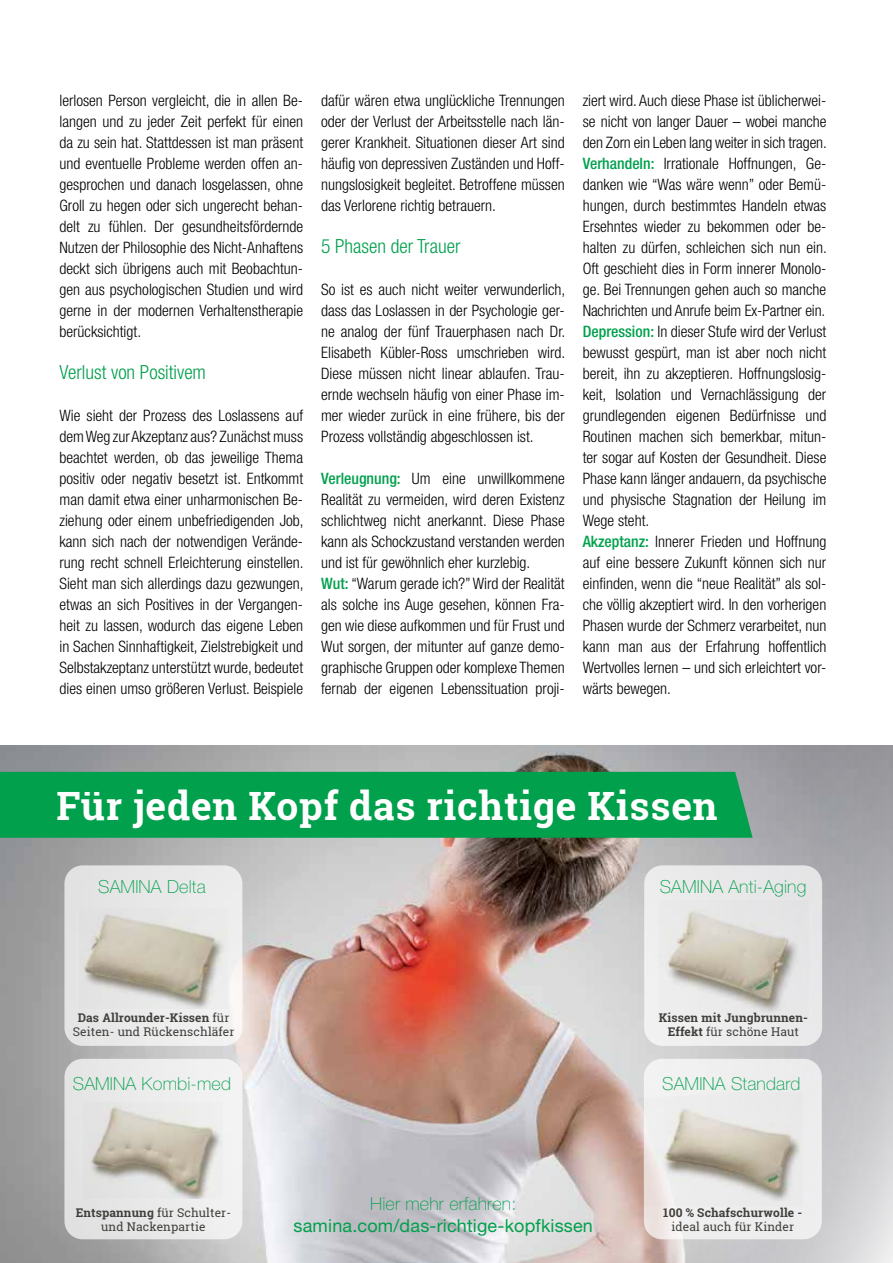
<style>
.page{position:relative;width:893px;height:1263px;background:#fff}
.page>*{position:absolute;margin:0;border:0;box-sizing:border-box;transform-origin:0 0}
.t1{font:700 39px "Roboto Slab";letter-spacing:.02em;color:#fff}
.t2{font:300 condensed 19.5px "Helvetica Neue";color:#00a04c}
.t3{font:100 18px "Helvetica Neue";letter-spacing:.01em;color:#00a04c}
.t4{font:18px "Helvetica Neue";letter-spacing:.01em;color:#00a04c}
.t5{font:300 condensed 15.75px/21px "Helvetica Neue";color:#000;text-align:justify}
.t6{font:12px/14.4px "Roboto Slab";letter-spacing:.01em;color:#403f3b;text-align:center}
.t7{font:700 12px/14.4px "Roboto Slab";letter-spacing:.01em;color:#403f3b;text-align:center}
.s1{font-weight:500;color:#00a04c}
.s2{font-weight:700}
.s3{font-weight:400}
</style>
<div class="page">
<img style="left:0;top:745px;width:893px;height:518px">
<div style="left:64px;top:1059px;width:178px;height:180px;background:#ebebeb;border-radius:18px"></div>
<div style="left:64px;top:865px;width:178px;height:181px;background:#e8e8e8;border-radius:18px"></div>
<img style="left:82px;top:914px;width:140px;height:94px">
<img style="left:84px;top:1102px;width:136px;height:96px">
<div style="left:644px;top:865px;width:178px;height:181px;background:#eaeaea;border-radius:18px"></div>
<div style="left:644px;top:1059px;width:178px;height:180px;background:#eee;border-radius:18px"></div>
<img style="left:668px;top:910px;width:130px;height:102px">
<img style="left:638px;top:1092px;width:162px;height:114px">
<div style="left:0;top:772px;width:753px;height:66px;background:#00a04c"></div>
<p class="t5" style="left:60px;top:90px;width:245px">lerlosen Person vergleicht, die in allen Be&shy;langen und zu jeder Zeit perfekt für einen da zu sein hat. Stattdessen ist man präsent und eventuelle Probleme werden offen an&shy;gesprochen und danach losgelassen, ohne Groll zu hegen oder sich ungerecht behan&shy;delt zu fühlen. Der gesundheitsfördernde Nutzen der Philosophie des Nicht-Anhaftens deckt sich übrigens auch mit Beobachtun&shy;gen aus psychologischen Studien und wird gerne in der modernen Verhaltenstherapie berücksichtigt.</p>
<p class="t2" style="left:60px;top:361px;width:148px">Verlust von Positivem</p>
<p class="t5" style="left:60px;top:405px;width:246px">Wie sieht der Prozess des Loslassens auf dem Weg zur Akzeptanz aus? Zunächst muss beachtet werden, ob das jeweilige Thema positiv oder negativ besetzt ist. Entkommt man damit etwa einer unharmonischen Be&shy;ziehung oder einem unbefriedigenden Job, kann sich nach der notwendigen Verände&shy;rung recht schnell Erleichterung einstellen.<br>Sieht man sich allerdings dazu gezwungen, etwas an sich Positives in der Vergangen&shy;heit zu lassen, wodurch das eigene Leben in Sachen Sinnhaftigkeit, Zielstrebigkeit und Selbstakzeptanz unterstützt wurde, bedeutet dies einen umso größeren Verlust. Beispiele</p>
<p class="t5" style="left:321px;top:90px;width:245px">dafür wären etwa unglückliche Trennungen oder der Verlust der Arbeitsstelle nach län&shy;gerer Krankheit. Situationen dieser Art sind häufig von depressiven Zuständen und Hoff&shy;nungslosigkeit begleitet. Betroffene müssen das Verlorene richtig betrauern.</p>
<p class="t2" style="left:321px;top:235px;width:141px">5 Phasen der Trauer</p>
<p class="t5" style="left:321px;top:279px;width:246px">So ist es auch nicht weiter verwunderlich, dass das Loslassen in der Psychologie ger&shy;ne analog der fünf Trauerphasen nach Dr.<br>Elisabeth Kübler-Ross umschrieben wird.<br>Diese müssen nicht linear ablaufen. Trau&shy;ernde wechseln häufig von einer Phase im&shy;mer wieder zurück in eine frühere, bis der Prozess vollständig abgeschlossen ist.</p>
<p class="t5" style="left:321px;top:468px;width:245px;text-align:left"><span class="s1">Verleugnung:</span> Um eine unwillkommene Realität zu vermeiden, wird deren Existenz schlichtweg nicht anerkannt. Diese Phase kann als Schockzustand verstanden werden und ist für gewöhnlich eher kurzlebig.<br><span class="s1">Wut:</span> “Warum gerade ich?” Wird der Realität als solche ins Auge gesehen, können Fra&shy;gen wie diese aufkommen und für Frust und Wut sorgen, der mitunter auf ganze demo&shy;graphische Gruppen oder komplexe Themen fernab der eigenen Lebenssituation proji-</p>
<p class="t5" style="left:583px;top:90px;width:246px;text-align:left">ziert wird. Auch diese Phase ist üblicherwei&shy;se nicht von langer Dauer – wobei manche den Zorn ein Leben lang weiter in sich tragen.<br><span class="s1">Verhandeln:</span> Irrationale Hoffnungen, Ge&shy;danken wie “Was wäre wenn” oder Bemü&shy;hungen, durch bestimmtes Handeln etwas Ersehntes wieder zu bekommen oder be&shy;halten zu dürfen, schleichen sich nun ein.<br>Oft geschieht dies in Form innerer Monolo&shy;ge. Bei Trennungen gehen auch so manche Nachrichten und Anrufe beim Ex-Partner ein.<br><span class="s1">Depression:</span> In dieser Stufe wird der Verlust bewusst gespürt, man ist aber noch nicht bereit, ihn zu akzeptieren. Hoffnungslosig&shy;keit, Isolation und Vernachlässigung der grundlegenden eigenen Bedürfnisse und Routinen machen sich bemerkbar, mitun&shy;ter sogar auf Kosten der Gesundheit. Diese Phase kann länger andauern, da psychische und physische Stagnation der Heilung im Wege steht.<br><span class="s1">Akzeptanz:</span> Innerer Frieden und Hoffnung auf eine bessere Zukunft können sich nur einfinden, wenn die “neue Realität” als sol&shy;che völlig akzeptiert wird. In den vorherigen Phasen wurde der Schmerz verarbeitet, nun kann man aus der Erfahrung hoffentlich Wertvolles lernen – und sich erleichtert vor&shy;wärts bewegen.</p>
<h1 class="t1" style="left:56px;top:779px;width:663px">Für jeden Kopf das richtige Kissen</h1>
<p class="t3" style="left:98px;top:876px;width:109px">SAMINA Delta</p>
<p class="t3" style="left:660px;top:876px;width:148px">SAMINA Anti-Aging</p>
<p class="t6" style="left:73px;top:1010px;width:163px"><span class="s2">Das Allrounder-Kissen</span> für<br>Seiten- und Rückenschläfer</p>
<p class="t7" style="left:659px;top:1010px;width:151px">Kissen mit Jungbrunnen-<br>Effekt <span class="s3">für schöne Haut</span></p>
<p class="t3" style="left:73px;top:1073px;width:160px">SAMINA Kombi-med</p>
<p class="t3" style="left:662px;top:1073px;width:140px">SAMINA Standard</p>
<p class="t6" style="left:76px;top:1205px;width:157px"><span class="s2">Entspannung</span> für Schulter&shy;und Nackenpartie</p>
<p class="t3" style="left:370px;top:1193px;width:148px">Hier mehr erfahren:</p>
<p class="t4" style="left:294px;top:1215px;width:301px">samina.com/das-richtige-kopfkissen</p>
<p class="t7" style="left:663px;top:1205px;width:140px">100 % Schafschurwolle -</p>
<p class="t6" style="left:671px;top:1220px;width:124px">ideal auch für Kinder</p>
</div>
